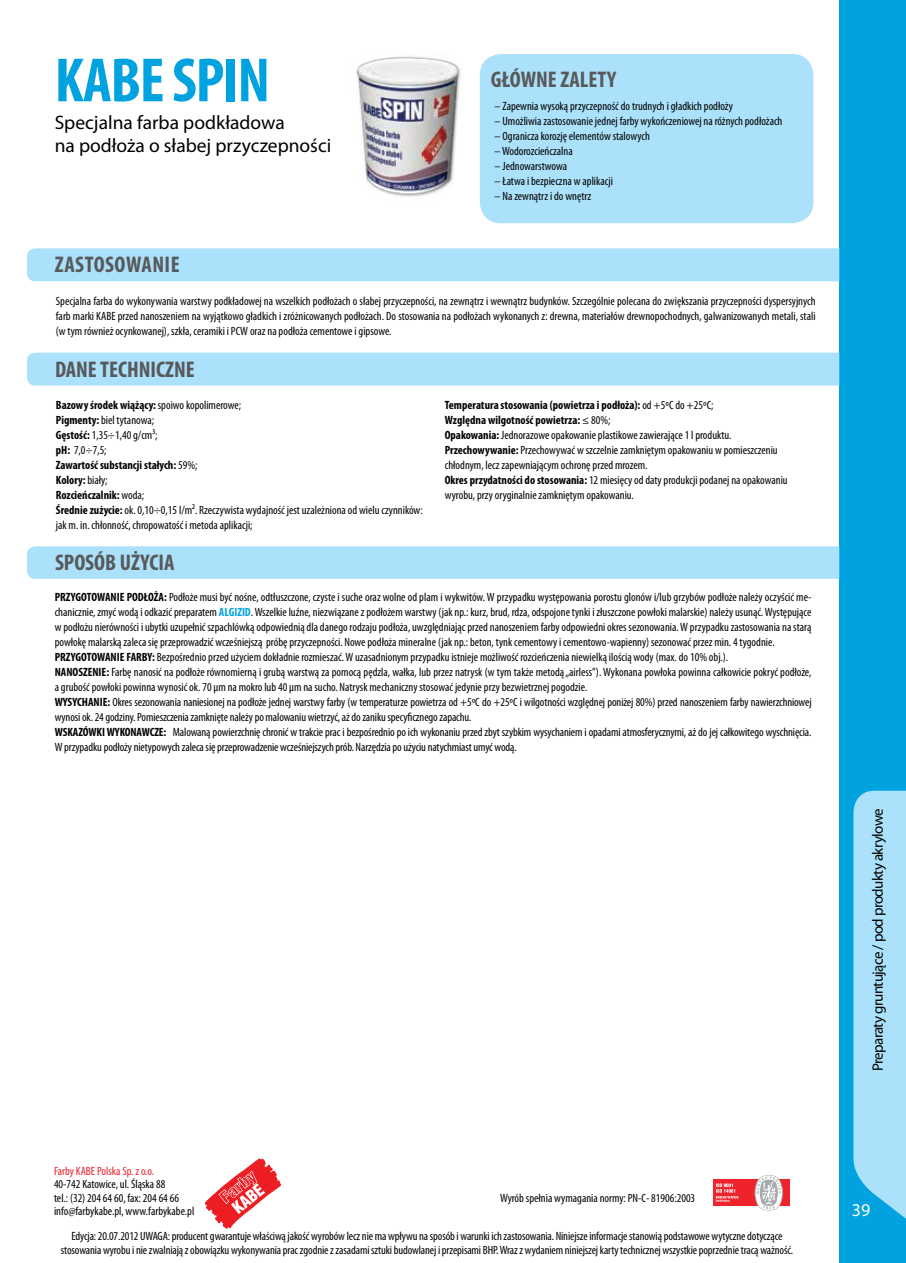
<style>
.page{position:relative;width:906px;height:1263px;background:#fff}
.page>*{position:absolute;margin:0;border:0;box-sizing:border-box;transform-origin:0 0}
.t1{font:700 condensed 63px "Myriad Pro";letter-spacing:-.02em;color:#00a2e0}
.t2{font:700 condensed 22.8px "Myriad Pro";color:#58595b}
.t3{font:19.5px/23.4px "Myriad Pro";color:#000}
.t4{font:18px "Myriad Pro";color:#fff}
.t5{font:15px "Myriad Pro";letter-spacing:-.04em;color:#000}
.t6{font:condensed 12px/15px "Myriad Pro";color:#000}
.t7{font:condensed 12px "Myriad Pro";color:#ee232c}
.s1{font-weight:700}
.s2{font-weight:700;color:#00a2e0}
</style>
<div class="page">
<div style="left:839px;top:0;width:67px;height:1263px;background:#00a2e0"></div>
<svg style="left:205px;top:1159px;width:75px;height:69px"></svg>
<div style="left:713px;top:1180px;width:76px;height:26px;background:#ee232b"></div>
<svg style="left:754px;top:1175px;width:29px;height:35px"></svg>
<svg style="left:715px;top:1183px;width:23px;height:19px"></svg>
<svg style="left:853px;top:791px;width:53px;height:428px;background:#a0dcf8"></svg>
<div style="left:27px;top:248px;width:812px;height:33px;background:#abe1fa"></div>
<div style="left:27px;top:353px;width:812px;height:33px;background:#abe1fa"></div>
<div style="left:27px;top:546px;width:812px;height:33px;background:#abe1fa"></div>
<div style="left:480px;top:54px;width:333px;height:169px;background:#abe1fa;border-radius:21px"></div>
<img style="left:356px;top:55px;width:139px;height:168px">
<h1 class="t1" style="left:55px;top:41px;width:217px">KABE SPIN</h1>
<h2 class="t2" style="left:491px;top:65px;width:127px">GŁÓWNE ZALETY</h2>
<h3 class="t3" style="left:55px;top:110px;width:278px">Specjalna farba podkładowa<br>na podłoża o słabej przyczepności</h3>
<p class="t6" style="left:494px;top:99px;width:240px">– Zapewnia wysoką przyczepność do trudnych i gładkich podłoży</p>
<p class="t6" style="left:494px;top:114px;width:289px">– Umożliwia zastosowanie jednej farby wykończeniowej na różnych podłożach</p>
<p class="t6" style="left:494px;top:129px;width:157px">– Ogranicza korozję elementów stalowych</p>
<p class="t6" style="left:494px;top:144px;width:80px">– Wodorozcieńczalna</p>
<p class="t6" style="left:494px;top:159px;width:74px">– Jednowarstwowa</p>
<p class="t6" style="left:494px;top:174px;width:120px">– Łatwa i bezpieczna w aplikacji</p>
<p class="t6" style="left:494px;top:189px;width:98px">– Na zewnątrz i do wnętrz</p>
<h2 class="t2" style="left:55px;top:250px;width:12px">zastosowanie</h2>
<p class="t6" style="left:56px;top:293px;width:761px;text-align:justify">Specjalna farba do wykonywania warstwy podkładowej na wszelkich podłożach o słabej przyczepności, na zewnątrz i wewnątrz budynków. Szczególnie polecana do zwiększania przyczepności dyspersyjnych farb marki KABE przed nanoszeniem na wyjątkowo gładkich i zróżnicowanych podłożach. Do stosowania na podłożach wykonanych z: drewna, materiałów drewnopochodnych, galwanizowanych metali, stali (w tym również ocynkowanej), szkła, ceramiki i PCW oraz na podłoża cementowe i gipsowe.</p>
<h2 class="t2" style="left:55px;top:355px;width:141px">DANE TECHNICZNE</h2>
<p class="t6" style="left:56px;top:397px;width:368px"><span class="s1">Bazowy środek wiążący:</span> spoiwo kopolimerowe;<br><span class="s1">Pigmenty:</span> biel tytanowa;<br><span class="s1">Gęstość:</span> 1,35÷1,40 g/cm³;<br><span class="s1">pH:</span> 7,0÷7,5;<br><span class="s1">Zawartość substancji stałych:</span> 59%;<br><span class="s1">Kolory:</span> biały;<br><span class="s1">Rozcieńczalnik:</span> woda;<br><span class="s1">Średnie zużycie:</span> ok. 0,10÷0,15 l/m². Rzeczywista wydajność jest uzależniona od wielu czynników: jak m. in. chłonność, chropowatość i metoda aplikacji;</p>
<p class="t6" style="left:445px;top:397px;width:344px"><span class="s1">Temperatura stosowania (powietrza i podłoża):</span> od +5ºC do +25ºC;<br><span class="s1">Względna wilgotność powietrza:</span> ≤ 80%;<br><span class="s1">Opakowania:</span> Jednorazowe opakowanie plastikowe zawierające 1 l produktu.<br><span class="s1">Przechowywanie:</span> Przechowywać w szczelnie zamkniętym opakowaniu w pomieszczeniu chłodnym, lecz zapewniającym ochronę przed mrozem.<br><span class="s1">Okres przydatności do stosowania:</span> 12 miesięcy od daty produkcji podanej na opakowaniu wyrobu, przy oryginalnie zamkniętym opakowaniu.</p>
<h2 class="t2" style="left:55px;top:549px;width:121px">SPOSÓB UŻYCIA</h2>
<p class="t6" style="left:55px;top:589px;width:758px"><span class="s1">PRZYGOTOWANIE PODŁOŻA:</span> Podłoże musi być nośne, odtłuszczone, czyste i suche oraz wolne od plam i wykwitów. W przypadku występowania porostu glonów i/lub grzybów podłoże należy oczyścić me&shy;chanicznie, zmyć wodą i odkazić preparatem <span class="s2">ALGIZID</span>. Wszelkie luźne, niezwiązane z podłożem warstwy (jak np.: kurz, brud, rdza, odspojone tynki i złuszczone powłoki malarskie) należy usunąć. Występujące w podłożu nierówności i ubytki uzupełnić szpachlówką odpowiednią dla danego rodzaju podłoża, uwzględniając przed nanoszeniem farby odpowiedni okres sezonowania. W przypadku zastosowania na starą powłokę malarską zaleca się przeprowadzić wcześniejszą próbę przyczepności. Nowe podłoża mineralne (jak np.: beton, tynk cementowy i cementowo-wapienny) sezonować przez min. 4 tygodnie.<br><span class="s1">PRZYGOTOWANIE FARBY:</span> Bezpośrednio przed użyciem dokładnie rozmieszać. W uzasadnionym przypadku istnieje możliwość rozcieńczenia niewielką ilością wody (max. do 10% obj.).<br><span class="s1">NANOSZENIE:</span> Farbę nanosić na podłoże równomierną i grubą warstwą za pomocą pędzla, wałka, lub przez natrysk (w tym także metodą „airless”). Wykonana powłoka powinna całkowicie pokryć podłoże, a grubość powłoki powinna wynosić ok. 70 μm na mokro lub 40 μm na sucho. Natrysk mechaniczny stosować jedynie przy bezwietrznej pogodzie.<br><span class="s1">WYSYCHANIE:</span> Okres sezonowania naniesionej na podłoże jednej warstwy farby (w temperaturze powietrza od +5ºC do +25ºC i wilgotności względnej poniżej 80%) przed nanoszeniem farby nawierzchniowej wynosi ok. 24 godziny. Pomieszczenia zamknięte należy po malowaniu wietrzyć, aż do zaniku specyficznego zapachu.<br><span class="s1">WSKAZÓWKI WYKONAWCZE:</span> Malowaną powierzchnię chronić w trakcie prac i bezpośrednio po ich wykonaniu przed zbyt szybkim wysychaniem i opadami atmosferycznymi, aż do jej całkowitego wyschnięcia.<br>W przypadku podłoży nietypowych zaleca się przeprowadzenie wcześniejszych prób. Narzędzia po użyciu natychmiast umyć wodą.</p>
<p class="t5" style="left:868px;top:1071px;width:264px;rotate:-90deg">Preparaty gruntujące / pod produkty akrylowe</p>
<p class="t7" style="left:54px;top:1164px;width:102px">Farby KABE Polska Sp. z o.o.</p>
<p class="t6" style="left:54px;top:1177px;width:142px;line-height:13.5px">40-742 Katowice, ul. Śląska 88<br>tel.: (32) 204 64 60, fax: 204 64 66 info@farbykabe.pl, www.farbykabe.pl</p>
<p class="t6" style="left:500px;top:1190px;width:197px">Wyrób spełnia wymagania normy: PN-C- 81906:2003</p>
<p class="t6" style="left:61px;top:1229px;width:733px;line-height:14.4px;text-align:center">Edycja: 20.07.2012 UWAGA: producent gwarantuje właściwą jakość wyrobów lecz nie ma wpływu na sposób i warunki ich zastosowania. Niniejsze informacje stanowią podstawowe wytyczne dotyczące stosowania wyrobu i nie zwalniają z obowiązku wykonywania prac zgodnie z zasadami sztuki budowlanej i przepisami BHP. Wraz z wydaniem niniejszej karty technicznej wszystkie poprzednie tracą ważność.</p>
<h3 class="t4" style="left:852px;top:1198px;width:20px">39</h3>
</div>
